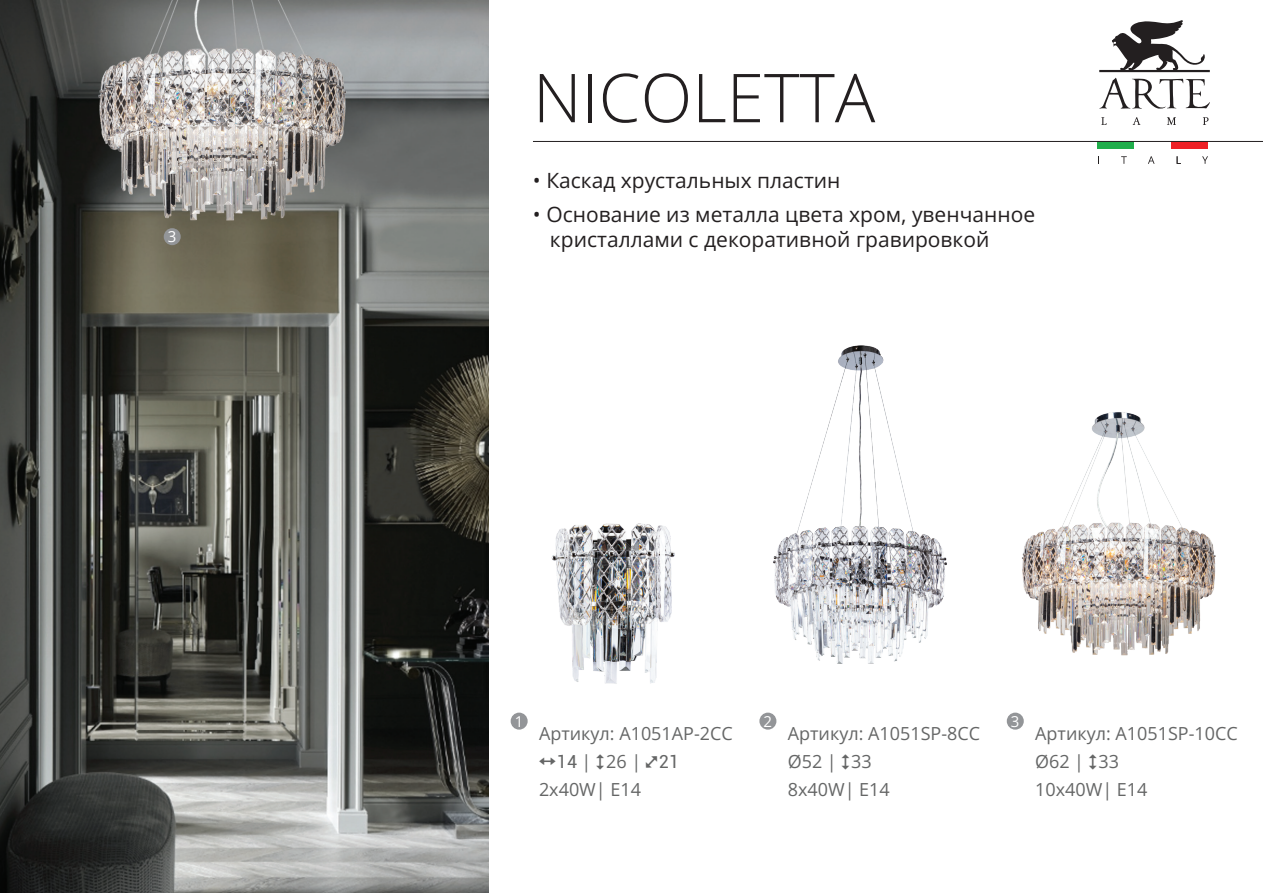
<style>
.page{position:relative;width:1263px;height:893px;background:#fff}
.page>*{position:absolute;margin:0;border:0;box-sizing:border-box;transform-origin:0 0}
.t1{font:300 67.5px "Open Sans";color:#231f20}
.t2{font:21px/25.2px "Open Sans";color:#231f20}
.t3{font:18px/27.9px "Open Sans";color:#656666}
.t4{font:15px "Open Sans";color:#fff}
</style>
<div class="page">
<div style="left:1097px;top:141px;width:37px;height:7px;background:#20ae4b"></div>
<div style="left:1171px;top:141px;width:36px;height:7px;background:#ee2026"></div>
<svg style="left:1121px;top:156px;width:6px;height:8px"></svg>
<svg style="left:1148px;top:156px;width:6px;height:8px"></svg>
<svg style="left:1099px;top:78px;width:111px;height:31px"></svg>
<svg style="left:1099px;top:20px;width:111px;height:52px"></svg>
<svg style="left:1101px;top:117px;width:5px;height:8px"></svg>
<svg style="left:1133px;top:117px;width:7px;height:8px"></svg>
<svg style="left:1167px;top:117px;width:9px;height:8px"></svg>
<svg style="left:1203px;top:117px;width:5px;height:8px"></svg>
<svg style="left:1202px;top:156px;width:6px;height:8px"></svg>
<hr style="left:533px;top:141px;width:730px;height:1px;background:#231f20">
<div style="left:511px;top:713px;width:17px;height:17px;background:#939598;border-radius:50%"></div>
<div style="left:759px;top:713px;width:17px;height:17px;background:#939598;border-radius:50%"></div>
<div style="left:1007px;top:713px;width:17px;height:17px;background:#939598;border-radius:50%"></div>
<img style="left:551px;top:523px;width:124px;height:161px">
<img style="left:773px;top:345px;width:174px;height:319px">
<img style="left:0;top:0;width:489px;height:893px">
<div style="left:164px;top:228px;width:17px;height:17px;background:#939598;border-radius:50%"></div>
<img style="left:1022px;top:412px;width:194px;height:244px">
<p class="t4" style="left:168px;top:226px;width:10px">3</p>
<h1 class="t1" style="left:533px;top:51px;width:344px">NICOLETTA</h1>
<p class="t2" style="left:533px;top:168px;width:309px">• Каскад хрустальных пластин</p>
<p class="t2" style="left:550px;top:201px;width:487px;text-indent:-17px">• Основание из металла цвета хром, увенчанное кристаллами с декоративной гравировкой</p>
<p class="t4" style="left:515px;top:711px;width:10px">1</p>
<p class="t3" style="left:539px;top:719px;width:195px">Артикул: A1051AP-2CC</p>
<p class="t3" style="left:539px;top:747px;width:104px;text-align:right">✔ | 26 |<br>2х40W| E14</p>
<p class="t4" style="left:763px;top:711px;width:10px">2</p>
<p class="t3" style="left:788px;top:719px;width:194px">Артикул: A1051SP-8CC<br>Ø52 | 33<br>8х40W| E14</p>
<p class="t4" style="left:1011px;top:711px;width:10px">3</p>
<p class="t3" style="left:1035px;top:719px;width:204px">Артикул: A1051SP-10CC<br>Ø62 | 33<br>10х40W| E14</p>
</div>
